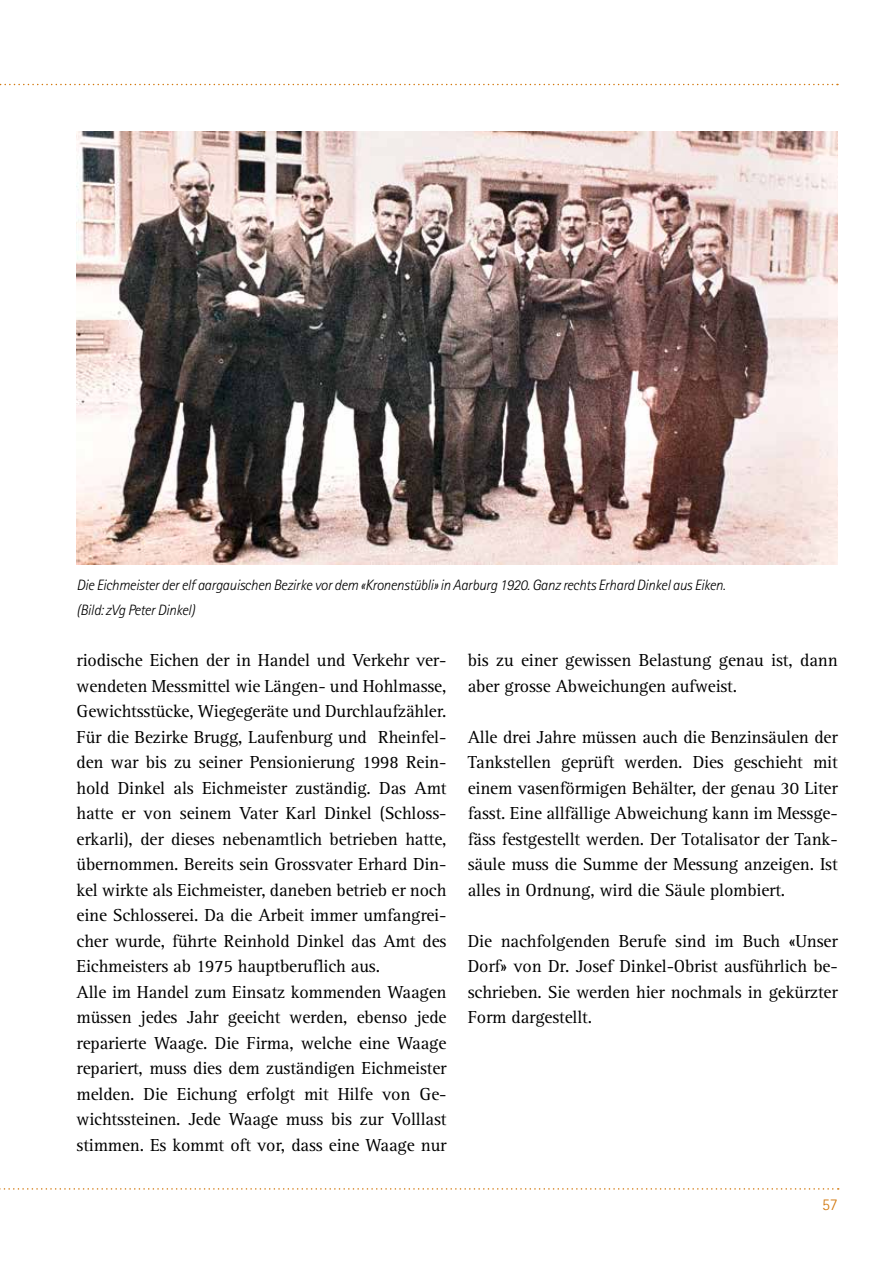
<style>
.page{position:relative;width:893px;height:1263px;background:#fff}
.page>*{position:absolute;margin:0;border:0;box-sizing:border-box;transform-origin:0 0}
.t1{font:18px/25.5px "Rotis Serif";letter-spacing:-.01em;color:#000}
.t2{font:300 16.5px "Rotis Sans Serif";color:#d2780e}
.t3{font:italic 300 15px/25.5px "Rotis Sans Serif";letter-spacing:-.02em;color:#000}
</style>
<div class="page">
<svg style="left:0;top:84px;width:838px;height:1px"></svg>
<svg style="left:0;top:1188px;width:839px;height:2px"></svg>
<img style="left:77px;top:132px;width:761px;height:432px">
<p class="t3" style="left:77px;top:572px;width:651px">Die Eichmeister der elf aargauischen Bezirke vor dem «Kronenstübli» in Aarburg 1920. Ganz rechts Erhard Dinkel aus Eiken. (Bild: zVg Peter Dinkel)</p>
<p class="t1" style="left:77px;top:648px;width:371px">riodische Eichen der in Handel und Verkehr ver&shy;wendeten Messmittel wie Längen- und Hohlmasse, Gewichtsstücke, Wiegegeräte und Durchlaufzähler.<br>Für die Bezirke Brugg, Laufenburg und Rheinfel&shy;den war bis zu seiner Pensionierung 1998 Rein&shy;hold Dinkel als Eichmeister zuständig. Das Amt hatte er von seinem Vater Karl Dinkel (Schloss&shy;erkarli), der dieses nebenamtlich betrieben hatte, übernommen. Bereits sein Grossvater Erhard Din&shy;kel wirkte als Eichmeister, daneben betrieb er noch eine Schlosserei. Da die Arbeit immer umfangrei&shy;cher wurde, führte Reinhold Dinkel das Amt des Eichmeisters ab 1975 hauptberuflich aus.<br>Alle im Handel zum Einsatz kommenden Waagen müssen jedes Jahr geeicht werden, ebenso jede reparierte Waage. Die Firma, welche eine Waage repariert, muss dies dem zuständigen Eichmeister melden. Die Eichung erfolgt mit Hilfe von Ge&shy;wichtssteinen. Jede Waage muss bis zur Volllast stimmen. Es kommt oft vor, dass eine Waage nur</p>
<p class="t1" style="left:468px;top:648px;width:371px">bis zu einer gewissen Belastung genau ist, dann aber grosse Abweichungen aufweist.</p>
<p class="t1" style="left:468px;top:724px;width:371px;text-align:justify">Alle drei Jahre müssen auch die Benzinsäulen der Tankstellen geprüft werden. Dies geschieht mit einem vasenförmigen Behälter, der genau 30 Liter fasst. Eine allfällige Abweichung kann im Messge&shy;fäss festgestellt werden. Der Totalisator der Tank&shy;säule muss die Summe der Messung anzeigen. Ist alles in Ordnung, wird die Säule plombiert.</p>
<p class="t1" style="left:468px;top:928px;width:371px;text-align:justify">Die nachfolgenden Berufe sind im Buch «Unser Dorf» von Dr. Josef Dinkel-Obrist ausführlich be&shy;schrieben. Sie werden hier nochmals in gekürzter Form dargestellt.</p>
<p class="t2" style="left:822px;top:1195px;width:17px">57</p>
</div>
